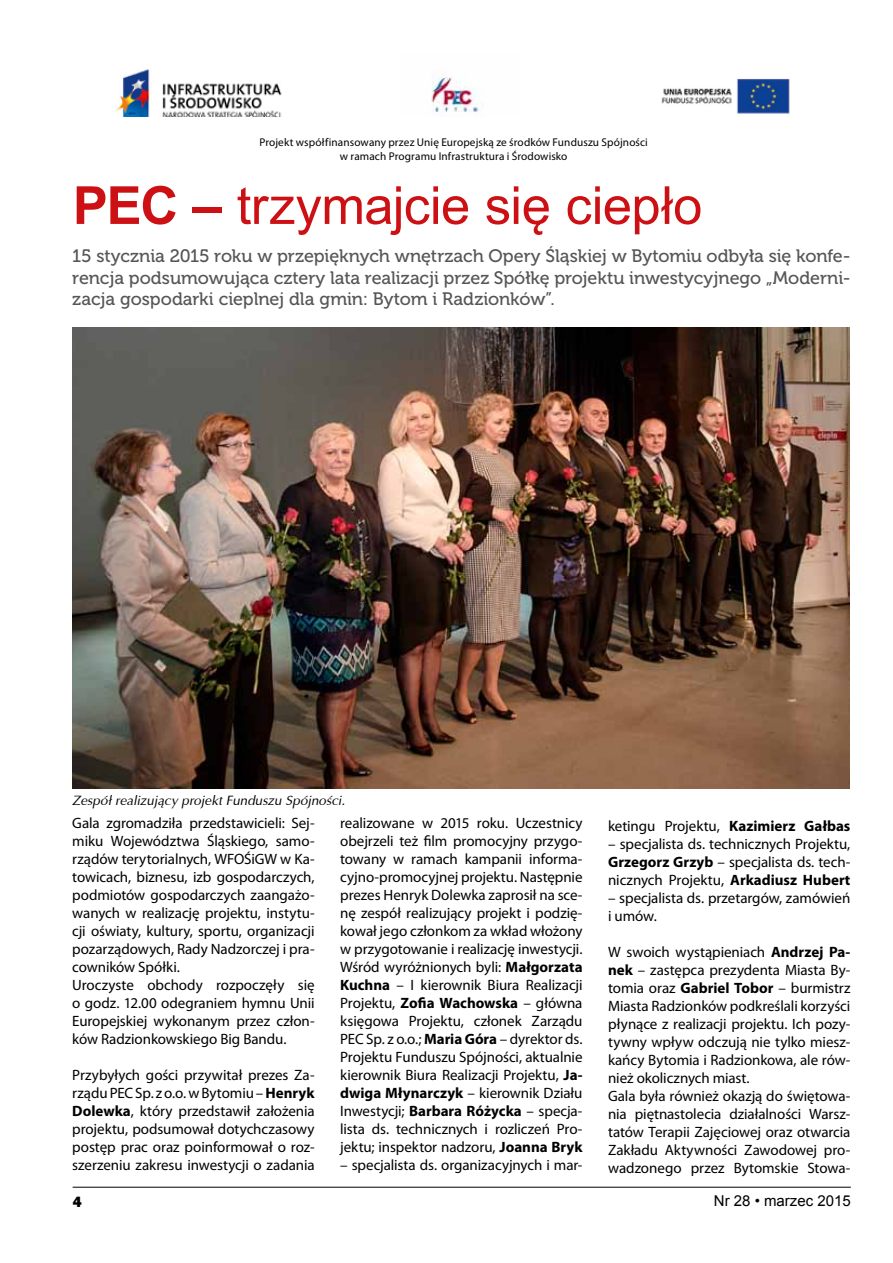
<style>
.page{position:relative;width:893px;height:1263px;background:#fff}
.page>*{position:absolute;margin:0;border:0;box-sizing:border-box;transform-origin:0 0}
.t1{font:52.5px "Arial";letter-spacing:-.01em;color:#cd1013}
.t2{font:18px/21.6px "Museo 500";letter-spacing:-.005em;color:#565655;text-align:justify}
.t3{font:15px/18px "Myriad Pro";letter-spacing:-.005em;color:#000}
.t4{font:15px "Arial";color:#000}
.t5{font:800 15px "Frankfurt Gothic";color:#000}
.t6{font:italic 13.5px "Ottawa";letter-spacing:-.005em;color:#000}
.t7{font:11.25px/13.5px "Myriad Pro";letter-spacing:.01em;color:#000;text-align:center}
.s1{font-weight:700}
</style>
<div class="page">
<hr style="left:73px;top:1187px;width:778px;height:1px;background:#000">
<img style="left:116px;top:69px;width:166px;height:48px">
<img style="left:431px;top:69px;width:52px;height:45px">
<img style="left:661px;top:78px;width:129px;height:36px">
<img style="left:72px;top:327px;width:778px;height:462px">
<p class="t7" style="left:259px;top:135px;width:390px">Projekt współfinansowany przez Unię Europejską ze środków Funduszu Spójności w ramach Programu Infrastruktura i Środowisko</p>
<h1 class="t1" style="left:73px;top:171px;width:631px"><span class="s1">PEC –</span> trzymajcie się ciepło</h1>
<p class="t2" style="left:72px;top:246px;width:780px">15 stycznia 2015 roku w przepięknych wnętrzach Opery Śląskiej w Bytomiu odbyła się konfe&shy;rencja podsumowująca cztery lata realizacji przez Spółkę projektu inwestycyjnego „Moderni&shy;zacja gospodarki cieplnej dla gmin: Bytom i Radzionków”.</p>
<p class="t6" style="left:72px;top:792px;width:274px">Zespół realizujący projekt Funduszu Spójności.</p>
<p class="t3" style="left:72px;top:813px;width:244px">Gala zgromadziła przedstawicieli: Sej&shy;miku Województwa Śląskiego, samo&shy;rządów terytorialnych, WFOŚiGW w Ka&shy;towicach, biznesu, izb gospodarczych, podmiotów gospodarczych zaangażo&shy;wanych w realizację projektu, instytu&shy;cji oświaty, kultury, sportu, organizacji pozarządowych, Rady Nadzorczej i pra&shy;cowników Spółki.<br>Uroczyste obchody rozpoczęły się o godz. 12.00 odegraniem hymnu Unii Europejskiej wykonanym przez człon&shy;ków Radzionkowskiego Big Bandu.</p>
<p class="t3" style="left:72px;top:1065px;width:244px;text-align:justify">Przybyłych gości przywitał prezes Za&shy;rządu PEC Sp. z o.o. w Bytomiu – <span class="s1">Henryk Dolewka</span>, który przedstawił założenia projektu, podsumował dotychczasowy postęp prac oraz poinformował o roz&shy;szerzeniu zakresu inwestycji o zadania</p>
<p class="t3" style="left:340px;top:813px;width:244px;text-align:justify">realizowane w 2015 roku. Uczestnicy obejrzeli też film promocyjny przygo&shy;towany w ramach kampanii informa&shy;cyjno-promocyjnej projektu. Następnie prezes Henryk Dolewka zaprosił na sce&shy;nę zespół realizujący projekt i podzię&shy;kował jego członkom za wkład włożony w przygotowanie i realizację inwestycji.<br>Wśród wyróżnionych byli: <span class="s1">Małgorzata Kuchna</span> – I kierownik Biura Realizacji Projektu, <span class="s1">Zofia Wachowska</span> – główna księgowa Projektu, członek Zarządu PEC Sp. z o.o.; <span class="s1">Maria Góra</span> – dyrektor ds.<br>Projektu Funduszu Spójności, aktualnie kierownik Biura Realizacji Projektu, <span class="s1">Ja&shy;dwiga Młynarczyk</span> – kierownik Działu Inwestycji; <span class="s1">Barbara Różycka</span> – specja&shy;lista ds. technicznych i rozliczeń Pro&shy;jektu; inspektor nadzoru, <span class="s1">Joanna Bryk</span></p>
<p class="t3" style="left:340px;top:1155px;width:244px">– specjalista ds. organizacyjnych i mar-</p>
<p class="t3" style="left:608px;top:816px;width:244px">ketingu Projektu, <span class="s1">Kazimierz Gałbas</span></p>
<p class="t3" style="left:608px;top:834px;width:244px;text-align:justify">– specjalista ds. technicznych Projektu, <span class="s1">Grzegorz Grzyb</span> – specjalista ds. tech&shy;nicznych Projektu, <span class="s1">Arkadiusz Hubert</span></p>
<p class="t3" style="left:608px;top:888px;width:244px">– specjalista ds. przetargów, zamówień i umów.</p>
<p class="t3" style="left:608px;top:942px;width:244px">W swoich wystąpieniach <span class="s1">Andrzej Pa&shy;nek</span> – zastępca prezydenta Miasta By&shy;tomia oraz <span class="s1">Gabriel Tobor</span> – burmistrz Miasta Radzionków podkreślali korzyści płynące z realizacji projektu. Ich pozy&shy;tywny wpływ odczują nie tylko miesz&shy;kańcy Bytomia i Radzionkowa, ale rów&shy;nież okolicznych miast.<br>Gala była również okazją do świętowa&shy;nia piętnastolecia działalności Warsz&shy;tatów Terapii Zajęciowej oraz otwarcia Zakładu Aktywności Zawodowej pro&shy;wadzonego przez Bytomskie Stowa-</p>
<p class="t5" style="left:73px;top:1193px;width:10px">4</p>
<p class="t4" style="left:714px;top:1191px;width:138px">Nr 28 • marzec 2015</p>
</div>
